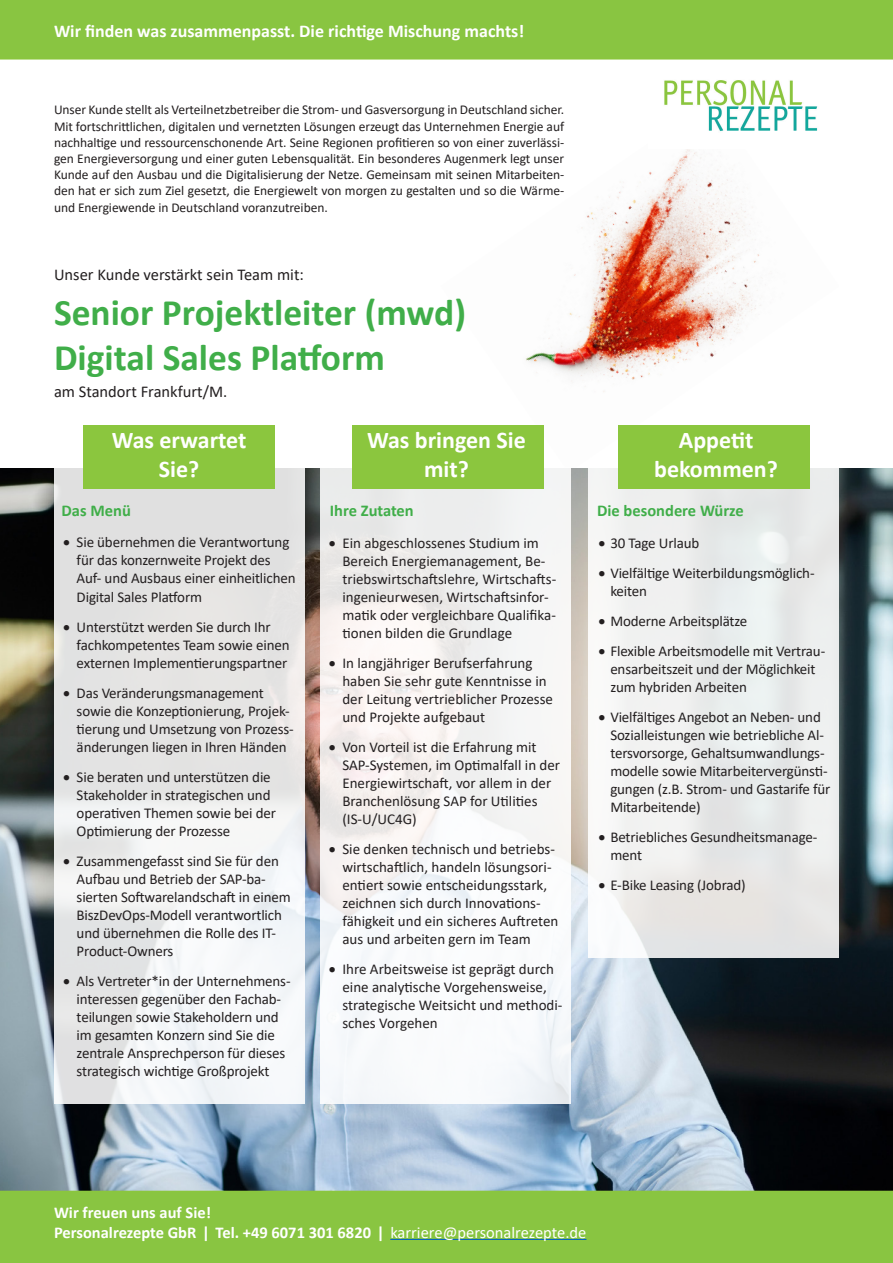
<style>
.page{position:relative;width:893px;height:1263px;background:#fff}
.page>*{position:absolute;margin:0;border:0;box-sizing:border-box;transform-origin:0 0}
.t1{font:700 37.5px "Calibri";color:#40ae49}
.t2{font:700 24px/28.5px "Calibri";color:#fff;text-align:center}
.t3{font:700 18px "Calibri";color:#fff}
.t4{font:700 16.5px "Calibri";color:#fff}
.t5{font:16.5px "Calibri";color:#231f20}
.t6{font:700 16.5px "Calibri";color:#40ae49}
.t7{font:15px/18px "Calibri";letter-spacing:-.01em;color:#231f20}
.t8{font:13.5px/16.2px "Calibri";letter-spacing:-.005em;color:#231f20;text-align:justify}
.s1{font-weight:400}
</style>
<div class="page">
<img style="left:525px;top:149px;width:285px;height:317px">
<img style="left:0;top:468px;width:893px;height:723px">
<svg style="left:54px;top:468px;width:251px;height:636px;fill:#e6e5e4"></svg>
<div style="left:320px;top:467px;width:251px;height:636px;background:linear-gradient(to bottom,#efedeb,#fafbfe)"></div>
<div style="left:588px;top:466px;width:251px;height:492px;background:linear-gradient(to right,#f4f4f3,#e4e6e6)"></div>
<div style="left:0;top:0;width:893px;height:60px;background:#89c541"></div>
<div style="left:0;top:1191px;width:893px;height:72px;background:#89c541"></div>
<img style="left:664px;top:80px;width:154px;height:51px">
<div style="left:83px;top:425px;width:192px;height:64px;background:#8bc63e"></div>
<div style="left:618px;top:425px;width:191px;height:64px;background:#8bc63e"></div>
<div style="left:353px;top:425px;width:191px;height:64px;background:#8bc63e"></div>
<hr style="left:390px;top:1239px;width:196px;height:1px;background:#0563c1">
<svg style="left:205px;top:1226px;width:2px;height:14px"></svg>
<svg style="left:380px;top:1226px;width:2px;height:14px"></svg>
<p class="t3" style="left:54px;top:18px;width:472px">Wir finden was zusammenpasst. Die richtige Mischung machts!</p>
<p class="t8" style="left:54px;top:101px;width:512px">Unser Kunde stellt als Verteilnetzbetreiber die Strom- und Gasversorgung in Deutschland sicher.<br>Mit fortschrittlichen, digitalen und vernetzten Lösungen erzeugt das Unternehmen Energie auf nachhaltige und ressourcenschonende Art. Seine Regionen profitieren so von einer zuverlässi&shy;gen Energieversorgung und einer guten Lebensqualität. Ein besonderes Augenmerk legt unser Kunde auf den Ausbau und die Digitalisierung der Netze. Gemeinsam mit seinen Mitarbeiten&shy;den hat er sich zum Ziel gesetzt, die Energiewelt von morgen zu gestalten und so die Wärme&shy;und Energiewende in Deutschland voranzutreiben.</p>
<p class="t5" style="left:54px;top:263px;width:251px">Unser Kunde verstärkt sein Team mit:</p>
<p class="t1" style="left:54px;top:286px;width:414px">Senior Projektleiter (mwd)</p>
<p class="t1" style="left:54px;top:331px;width:332px">Digital Sales Platform</p>
<p class="t5" style="left:54px;top:380px;width:175px">am Standort Frankfurt/M.</p>
<p class="t2" style="left:367px;top:426px;width:160px">Was bringen Sie mit?</p>
<p class="t2" style="left:112px;top:426px;width:136px">Was erwartet<br>Sie?</p>
<p class="t2" style="left:679px;top:425px;width:76px">Appetit</p>
<p class="t2" style="left:654px;top:454px;width:125px">bekommen?</p>
<p class="t6" style="left:62px;top:499px;width:71px">Das Menü</p>
<p class="t6" style="left:330px;top:499px;width:85px">Ihre Zutaten</p>
<p class="t6" style="left:597px;top:499px;width:148px">Die besondere Würze</p>
<p class="t7" style="left:77px;top:533px;width:220px;text-indent:-14px">• Sie übernehmen die Verantwortung für das konzernweite Projekt des<br>Auf- und Ausbaus einer einheitlichen<br>Digital Sales Platform</p>
<p class="t7" style="left:77px;top:617px;width:215px;text-indent:-14px">• Unterstützt werden Sie durch Ihr fachkompetentes Team sowie einen externen Implementierungspartner</p>
<p class="t7" style="left:77px;top:683px;width:219px;text-indent:-14px">• Das Veränderungsmanagement sowie die Konzeptionierung, Projek&shy;tierung und Umsetzung von Prozess&shy;änderungen liegen in Ihren Händen</p>
<p class="t7" style="left:77px;top:767px;width:201px;text-indent:-14px">• Sie beraten und unterstützen die<br>Stakeholder in strategischen und operativen Themen sowie bei der<br>Optimierung der Prozesse</p>
<p class="t7" style="left:77px;top:851px;width:216px;text-indent:-14px">• Zusammengefasst sind Sie für den<br>Aufbau und Betrieb der SAP-ba&shy;sierten Softwarelandschaft in einem<br>BiszDevOps-Modell verantwortlich und übernehmen die Rolle des IT-<br>Product-Owners</p>
<p class="t7" style="left:63px;top:971px;width:229px;text-align:center">• Als Vertreter*in der Unternehmens&shy;interessen gegenüber den Fachab&shy;teilungen sowie Stakeholdern und<br>im gesamten Konzern sind Sie die zentrale Ansprechperson für dieses strategisch wichtige Großprojekt</p>
<p class="t7" style="left:342px;top:533px;width:215px;text-indent:-14px">• Ein abgeschlossenes Studium im Bereich Energiemanagement, Be&shy;triebswirtschaftslehre, Wirtschafts&shy;ingenieurwesen, Wirtschaftsinfor&shy;matik oder vergleichbare Qualifika&shy;tionen bilden die Grundlage</p>
<p class="t7" style="left:342px;top:653px;width:212px;text-indent:-14px">• In langjähriger Berufserfahrung haben Sie sehr gute Kenntnisse in der Leitung vertrieblicher Prozesse und Projekte aufgebaut</p>
<p class="t7" style="left:342px;top:737px;width:219px;text-indent:-14px">• Von Vorteil ist die Erfahrung mit<br>SAP-Systemen, im Optimalfall in der<br>Energiewirtschaft, vor allem in der<br>Branchenlösung SAP for Utilities (IS-U/UC4G)</p>
<p class="t7" style="left:342px;top:839px;width:217px;text-indent:-14px">• Sie denken technisch und betriebs&shy;wirtschaftlich, handeln lösungsori&shy;entiert sowie entscheidungsstark, zeichnen sich durch Innovations&shy;fähigkeit und ein sicheres Auftreten aus und arbeiten gern im Team</p>
<p class="t7" style="left:342px;top:959px;width:222px;text-indent:-14px">• Ihre Arbeitsweise ist geprägt durch eine analytische Vorgehensweise, strategische Weitsicht und methodi&shy;sches Vorgehen</p>
<p class="t7" style="left:598px;top:533px;width:103px">• 30 Tage Urlaub</p>
<p class="t7" style="left:610px;top:563px;width:206px;text-indent:-12px">• Vielfältige Weiterbildungsmöglich&shy;keiten</p>
<p class="t7" style="left:598px;top:611px;width:151px">• Moderne Arbeitsplätze</p>
<p class="t7" style="left:610px;top:641px;width:216px;text-indent:-12px">• Flexible Arbeitsmodelle mit Vertrau&shy;ensarbeitszeit und der Möglichkeit zum hybriden Arbeiten</p>
<p class="t7" style="left:610px;top:707px;width:222px;text-indent:-12px">• Vielfältiges Angebot an Neben- und Sozialleistungen wie betriebliche Al&shy;tersvorsorge, Gehaltsumwandlungs&shy;modelle sowie Mitarbeitervergünsti&shy;gungen (z.B. Strom- und Gastarife für Mitarbeitende)</p>
<p class="t7" style="left:610px;top:827px;width:209px;text-indent:-12px">• Betriebliches Gesundheitsmanage&shy;ment</p>
<p class="t7" style="left:598px;top:875px;width:149px">• E-Bike Leasing (Jobrad)</p>
<p class="t4" style="left:54px;top:1200px;width:159px">Wir freuen uns auf Sie!</p>
<p class="t4" style="left:54px;top:1220px;width:534px">Personalrezepte GbR Tel. +49 6071 301 6820 <span class="s1">karriere@personalrezepte.de</span></p>
</div>
